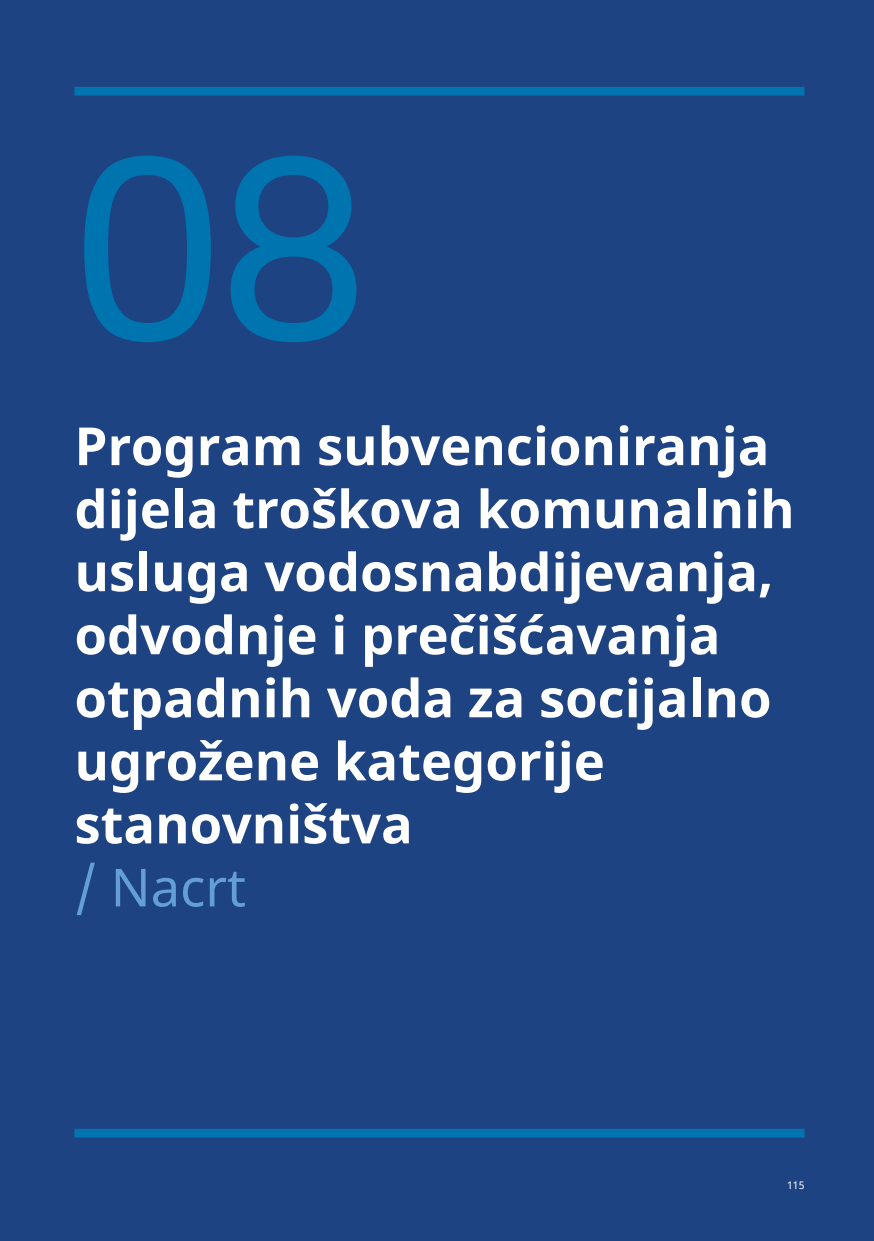
<style>
.page{position:relative;width:874px;height:1241px;background:#fff}
.page>*{position:absolute;margin:0;border:0;box-sizing:border-box;transform-origin:0 0}
.t1{font:262.5px "Archivo";color:#0074ae}
.t2{font:700 52.5px/63px "Noto Sans";color:#fff}
.t3{font:52.5px "Noto Sans";color:#639fd5}
.t4{font:10.5px "Noto Sans";color:#fff}
</style>
<div class="page">
<div style="left:0;top:0;width:873px;height:1240px;background:#1e4382"></div>
<div style="left:74px;top:87px;width:730px;height:9px;background:#0074ae"></div>
<div style="left:74px;top:1128px;width:730px;height:9px;background:#0074ae"></div>
<h1 class="t1" style="left:74px;top:67px;width:293px">08</h1>
<p class="t2" style="left:74px;top:416px;width:721px">Program subvencioniranja dijela troškova komunalnih usluga vodosnabdijevanja, odvodnje i prečišćavanja otpadnih voda za socijalno ugrožene kategorije stanovništva</p>
<p class="t3" style="left:74px;top:851px;width:173px">/ Nacrt</p>
<p class="t4" style="left:786px;top:1177px;width:19px">115</p>
</div>
